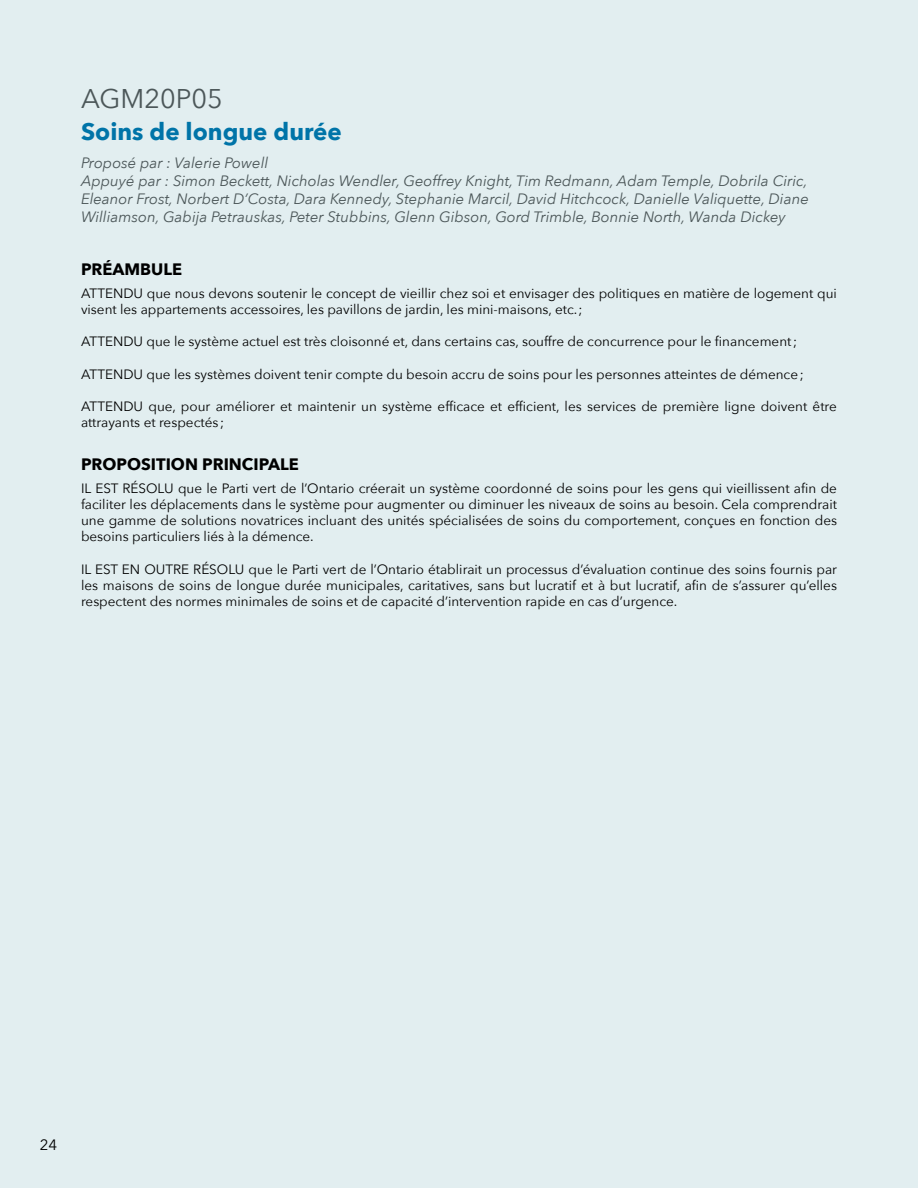
<style>
.page{position:relative;width:918px;height:1188px;background:#e2eef0}
.page>*{position:absolute;margin:0;border:0;box-sizing:border-box;transform-origin:0 0}
.t1{font:27px "Avenir Next";color:#4c5759}
.t2{font:700 24px "Avenir Next";color:#0074a8}
.t3{font:700 16.5px "Avenir Next";color:#000}
.t4{font:italic 15px/18px "Avenir Next";color:#4c5759}
.t5{font:15px "Avenir Next";color:#000}
.t6{font:13.5px/16.2px "Avenir Next";color:#000}
</style>
<div class="page">
<h1 class="t1" style="left:81px;top:76px;width:143px">AGM20P05</h1>
<h2 class="t2" style="left:81px;top:111px;width:262px">Soins de longue durée</h2>
<p class="t4" style="left:81px;top:154px;width:729px">Proposé par : Valerie Powell<br>Appuyé par : Simon Beckett, Nicholas Wendler, Geoffrey Knight, Tim Redmann, Adam Temple, Dobrila Ciric, Eleanor Frost, Norbert D’Costa, Dara Kennedy, Stephanie Marcil, David Hitchcock, Danielle Valiquette, Diane Williamson, Gabija Petrauskas, Peter Stubbins, Glenn Gibson, Gord Trimble, Bonnie North, Wanda Dickey</p>
<p class="t3" style="left:81px;top:255px;width:103px">PRÉAMBULE</p>
<p class="t6" style="left:81px;top:284px;width:757px">ATTENDU que nous devons soutenir le concept de vieillir chez soi et envisager des politiques en matière de logement qui visent les appartements accessoires, les pavillons de jardin, les mini-maisons, etc.;</p>
<p class="t6" style="left:81px;top:333px;width:718px">ATTENDU que le système actuel est très cloisonné et, dans certains cas, souffre de concurrence pour le financement;</p>
<p class="t6" style="left:81px;top:365px;width:724px">ATTENDU que les systèmes doivent tenir compte du besoin accru de soins pour les personnes atteintes de démence;</p>
<p class="t6" style="left:81px;top:398px;width:758px">ATTENDU que, pour améliorer et maintenir un système efficace et efficient, les services de première ligne doivent être attrayants et respectés ;</p>
<p class="t3" style="left:81px;top:450px;width:219px">PROPOSITION PRINCIPALE</p>
<p class="t6" style="left:81px;top:479px;width:758px;text-align:justify">IL EST RÉSOLU que le Parti vert de l’Ontario créerait un système coordonné de soins pour les gens qui vieillissent afin de faciliter les déplacements dans le système pour augmenter ou diminuer les niveaux de soins au besoin. Cela comprendrait une gamme de solutions novatrices incluant des unités spécialisées de soins du comportement, conçues en fonction des besoins particuliers liés à la démence.</p>
<p class="t6" style="left:81px;top:560px;width:758px;text-align:justify">IL EST EN OUTRE RÉSOLU que le Parti vert de l’Ontario établirait un processus d’évaluation continue des soins fournis par les maisons de soins de longue durée municipales, caritatives, sans but lucratif et à but lucratif, afin de s’assurer qu’elles respectent des normes minimales de soins et de capacité d’intervention rapide en cas d’urgence.</p>
<p class="t5" style="left:40px;top:1132px;width:19px">24</p>
</div>
